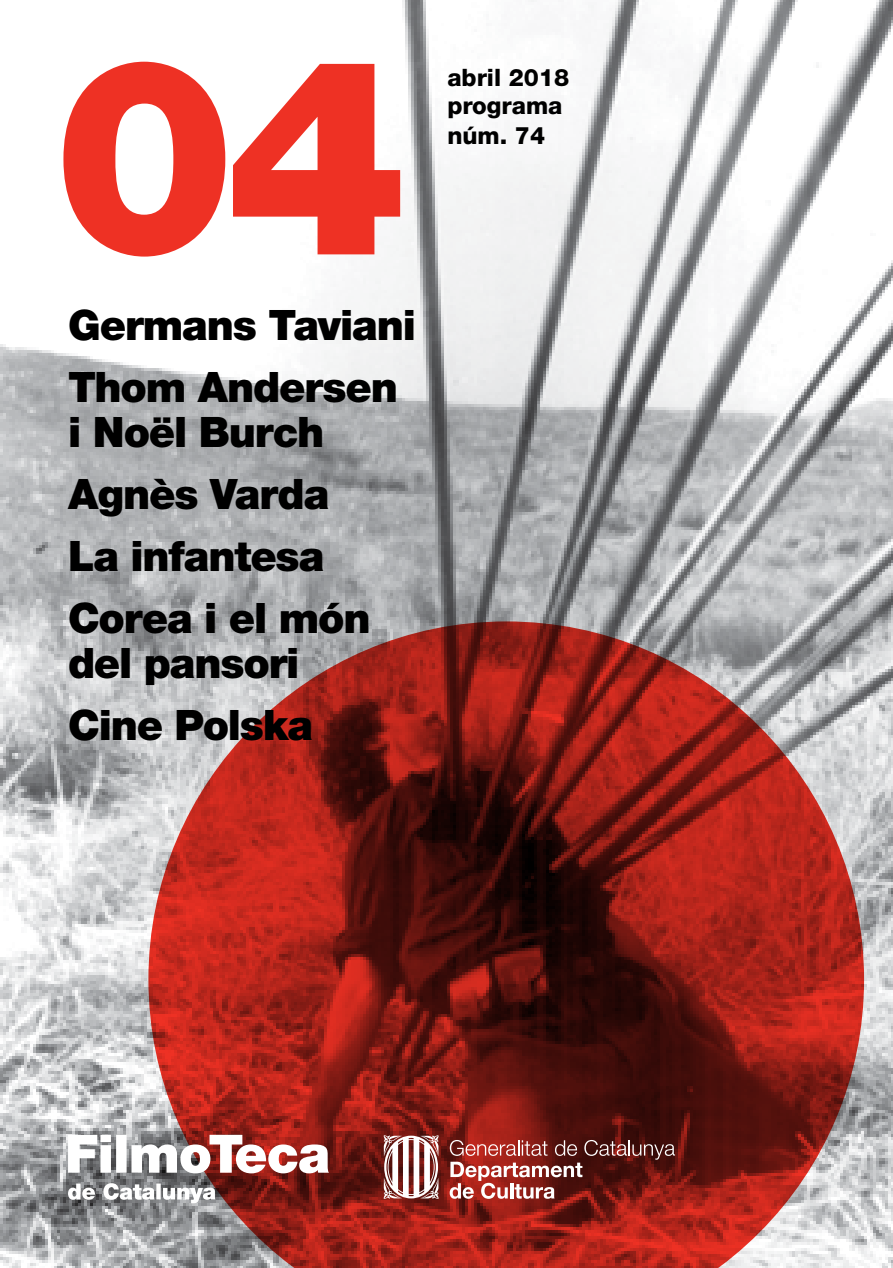
<style>
.page{position:relative;width:893px;height:1268px;background:#fff}
.page>*{position:absolute;margin:0;border:0;box-sizing:border-box;transform-origin:0 0}
.t1{font:900 273.6px "Helvetica Neue LT";color:#ee3124}
.t2{font:900 42px/62.1px "Helvetica Neue LT";letter-spacing:-.03em;color:#000}
.t3{font:800 24px/29.1px "Helvetica Neue LT";color:#000}
</style>
<div class="page">
<img style="left:0;top:0;width:893px;height:1267px">
<svg style="left:148px;top:621px;width:716px;height:646px;background:#913832"></svg>
<svg style="left:68px;top:1182px;width:147px;height:20px"></svg>
<svg style="left:68px;top:1134px;width:261px;height:39px"></svg>
<svg style="left:450px;top:1139px;width:225px;height:59px;background:#8a413c"></svg>
<svg style="left:384px;top:1134px;width:55px;height:64px"></svg>
<h1 class="t1" style="left:53px;top:-7px;width:356px">04</h1>
<p class="t2" style="left:68px;top:294px;width:349px">Germans Taviani<br>Thom Andersen</p>
<p class="t2" style="left:68px;top:401px;width:304px">i Noël Burch<br>Agnès Varda<br>La infantesa<br>Corea i el món</p>
<p class="t2" style="left:68px;top:632px;width:247px">del pansori<br>Cine Polska</p>
<p class="t3" style="left:447px;top:62px;width:123px">abril 2018 programa núm. 74</p>
</div>
